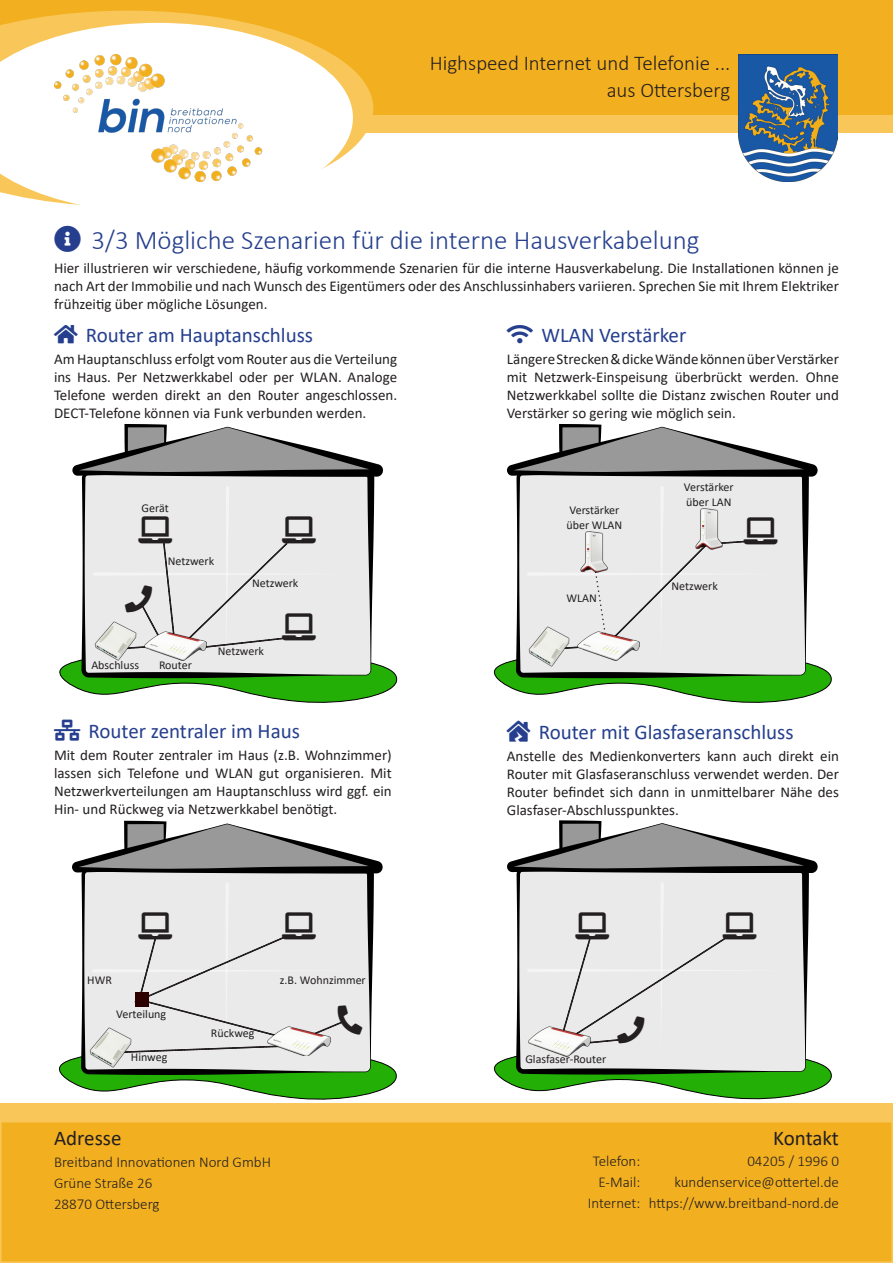
<style>
.page{position:relative;width:893px;height:1263px;background:#fff}
.page>*{position:absolute;margin:0;border:0;box-sizing:border-box;transform-origin:0 0}
.t1{font:300 27px "Calibri";color:#253f8e}
.t2{font:21px "Calibri";color:#253f8e}
.t3{font:300 21px/27px "Calibri";color:#231f20;text-align:right}
.t4{font:21px "Calibri";color:#231f20}
.t5{font:15px/18px "Calibri";color:#231f20;text-align:justify}
.t6{font:300 15px/21px "Calibri";color:#231f20;text-align:right}
.t7{font:12px/15px "Calibri";color:#231f20}
</style>
<div class="page">
<div style="left:0;top:1121px;width:893px;height:142px;background:#f2af1f;border:2px solid #f9c759"></div>
<div style="left:0;top:1104px;width:893px;height:17px;background:#f9c759"></div>
<div style="left:0;top:0;width:893px;height:133px;background:#f2af1f"></div>
<svg style="left:11px;top:11px;width:362px;height:137px"></svg>
<svg style="left:0;top:23px;width:353px;height:182px;fill:#fff"></svg>
<img style="left:54px;top:54px;width:210px;height:128px">
<div style="left:359px;top:116px;width:534px;height:17px;background:#f9c759"></div>
<img style="left:738px;top:54px;width:100px;height:128px">
<div style="left:81px;top:477px;width:293px;height:9px;background:#eaeaea"></div>
<svg style="left:72px;top:424px;width:311px;height:53px"></svg>
<div style="left:516px;top:477px;width:293px;height:9px;background:#eaeaea"></div>
<svg style="left:507px;top:424px;width:311px;height:53px"></svg>
<div style="left:516px;top:873px;width:293px;height:9px;background:#eaeaea"></div>
<svg style="left:507px;top:821px;width:311px;height:52px"></svg>
<svg style="left:81px;top:873px;width:293px;height:10px;fill:#eaeaea"></svg>
<svg style="left:72px;top:821px;width:311px;height:52px"></svg>
<svg style="left:59px;top:486px;width:339px;height:217px"></svg>
<svg style="left:493px;top:486px;width:339px;height:217px"></svg>
<svg style="left:59px;top:883px;width:338px;height:217px"></svg>
<svg style="left:494px;top:882px;width:338px;height:218px"></svg>
<h2 class="t3" style="left:430px;top:49px;width:302px">Highspeed Internet und Telefonie ... aus Ottersberg</h2>
<p class="t1" style="left:92px;top:223px;width:609px">3/3 Mögliche Szenarien für die interne Hausverkabelung</p>
<p class="t5" style="left:54px;top:258px;width:786px">Hier illustrieren wir verschiedene, häufig vorkommende Szenarien für die interne Hausverkabelung. Die Installationen können je nach Art der Immobilie und nach Wunsch des Eigentümers oder des Anschlussinhabers variieren. Sprechen Sie mit Ihrem Elektriker frühzeitig über mögliche Lösungen.</p>
<p class="t2" style="left:86px;top:320px;width:229px">Router am Hauptanschluss</p>
<p class="t5" style="left:54px;top:349px;width:345px">Am Hauptanschluss erfolgt vom Router aus die Verteilung ins Haus. Per Netzwerkkabel oder per WLAN. Analoge Telefone werden direkt an den Router angeschlossen.<br>DECT-Telefone können via Funk verbunden werden.</p>
<p class="t2" style="left:541px;top:320px;width:147px">WLAN Verstärker</p>
<p class="t5" style="left:507px;top:349px;width:334px">Längere Strecken &amp; dicke Wände können über Verstärker mit Netzwerk-Einspeisung überbrückt werden. Ohne Netzwerkkabel sollte die Distanz zwischen Router und Verstärker so gering wie möglich sein.</p>
<p class="t7" style="left:142px;top:500px;width:29px">Gerät</p>
<p class="t7" style="left:168px;top:553px;width:48px">Netzwerk</p>
<p class="t7" style="left:252px;top:576px;width:48px">Netzwerk</p>
<p class="t7" style="left:91px;top:657px;width:49px">Abschluss</p>
<p class="t7" style="left:159px;top:657px;width:34px">Router</p>
<p class="t7" style="left:218px;top:643px;width:48px">Netzwerk</p>
<p class="t2" style="left:88px;top:717px;width:213px">Router zentraler im Haus</p>
<p class="t5" style="left:54px;top:746px;width:339px">Mit dem Router zentraler im Haus (z.B. Wohnzimmer) lassen sich Telefone und WLAN gut organisieren. Mit Netzwerkverteilungen am Hauptanschluss wird ggf. ein Hin- und Rückweg via Netzwerkkabel benötigt.</p>
<p class="t7" style="left:87px;top:972px;width:26px">HWR</p>
<p class="t7" style="left:280px;top:972px;width:87px">z.B. Wohnzimmer</p>
<p class="t7" style="left:116px;top:1006px;width:51px">Verteilung</p>
<p class="t7" style="left:131px;top:1049px;width:38px">Hinweg</p>
<p class="t7" style="left:211px;top:1025px;width:45px">Rückweg</p>
<p class="t7" style="left:566px;top:502px;width:57px">Verstärker über WLAN</p>
<p class="t7" style="left:566px;top:590px;width:32px">WLAN</p>
<p class="t7" style="left:684px;top:480px;width:51px">Verstärker</p>
<p class="t7" style="left:686px;top:495px;width:47px">über LAN</p>
<p class="t7" style="left:671px;top:578px;width:48px">Netzwerk</p>
<p class="t2" style="left:539px;top:717px;width:256px">Router mit Glasfaseranschluss</p>
<p class="t5" style="left:507px;top:746px;width:334px">Anstelle des Medienkonverters kann auch direkt ein Router mit Glasfaseranschluss verwendet werden. Der Router befindet sich dann in unmittelbarer Nähe des Glasfaser-Abschlusspunktes.</p>
<p class="t7" style="left:525px;top:1051px;width:82px">Glasfaser-Router</p>
<h2 class="t4" style="left:54px;top:1124px;width:69px">Adresse</h2>
<h2 class="t4" style="left:773px;top:1124px;width:67px">Kontakt</h2>
<p class="t6" style="left:54px;top:1151px;width:218px;text-align:left">Breitband Innovationen Nord GmbH<br>Grüne Straße 26<br>28870 Ottersberg</p>
<p class="t6" style="left:649px;top:1151px;width:192px">04205 / 1996 0 kundenservice@ottertel.de https://www.breitband-nord.de</p>
<p class="t6" style="left:588px;top:1151px;width:54px">Telefon:<br>E-Mail:<br>Internet:</p>
</div>
